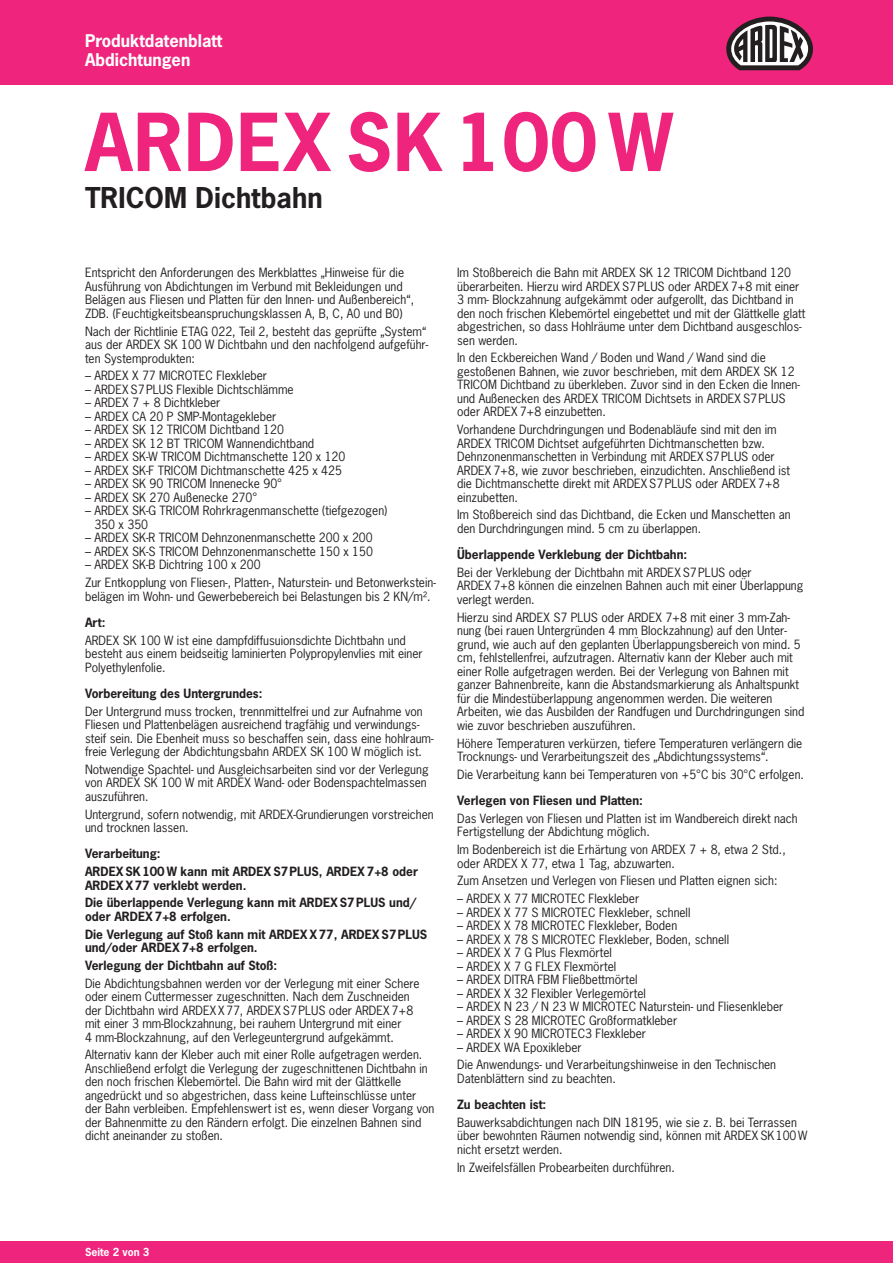
<style>
.page{position:relative;width:893px;height:1263px;background:#fff}
.page>*{position:absolute;margin:0;border:0;box-sizing:border-box;transform-origin:0 0}
.t1{font:700 75px "News Gothic Std";letter-spacing:.015em;color:#ee247d}
.t2{font:700 27px "News Gothic Std";letter-spacing:.005em;color:#231f20}
.t3{font:700 16.5px/19.5px "News Gothic Std";color:#fff}
.t4{font:12px/13.5px "News Gothic Std";color:#231f20}
.t5{font:700 12px/17.7px "News Gothic Std";color:#231f20}
.t6{font:700 10.5px "News Gothic Std";color:#fff}
</style>
<div class="page">
<div style="left:0;top:0;width:893px;height:85px;background:#ee247d"></div>
<div style="left:0;top:1242px;width:893px;height:21px;background:#ee247d"></div>
<svg style="left:726px;top:17px;width:87px;height:53px"></svg>
<h3 class="t3" style="left:85px;top:31px;width:139px">Produktdatenblatt<br>Abdichtungen</h3>
<h1 class="t1" style="left:85px;top:93px;width:589px">ARDEX SK100 W</h1>
<h2 class="t2" style="left:85px;top:180px;width:239px">TRICOM Dichtbahn</h2>
<p class="t4" style="left:85px;top:266px;width:331px">Entspricht den Anforderungen des Merkblattes „Hinweise für die Ausführung von Abdichtungen im Verbund mit Bekleidungen und Belägen aus Fliesen und Platten für den Innen- und Außenbereich“, ZDB. (Feuchtigkeitsbeanspruchungsklassen A, B, C, A0 und B0)</p>
<p class="t4" style="left:85px;top:324px;width:345px">Nach der Richtlinie ETAG 022, Teil 2, besteht das geprüfte „System“ aus der ARDEX SK 100 W Dichtbahn und den nachfolgend aufgeführ&shy;ten Systemprodukten:</p>
<p class="t4" style="left:85px;top:369px;width:184px">– ARDEX X 77 MICROTEC Flexkleber</p>
<p class="t4" style="left:85px;top:382px;width:210px">– ARDEX S7PLUS Flexible Dichtschlämme</p>
<p class="t4" style="left:85px;top:396px;width:137px">– ARDEX 7 + 8 Dichtkleber</p>
<p class="t4" style="left:85px;top:409px;width:193px">– ARDEX CA 20 P SMP-Montagekleber</p>
<p class="t4" style="left:85px;top:423px;width:200px">– ARDEX SK 12 TRICOM Dichtband 120</p>
<p class="t4" style="left:85px;top:436px;width:231px">– ARDEX SK 12 BT TRICOM Wannendichtband</p>
<p class="t4" style="left:85px;top:450px;width:262px">– ARDEX SK-W TRICOM Dichtmanschette 120 x 120</p>
<p class="t4" style="left:85px;top:463px;width:258px">– ARDEX SK-F TRICOM Dichtmanschette 425 x 425</p>
<p class="t4" style="left:85px;top:477px;width:198px">– ARDEX SK 90 TRICOM Innenecke 90°</p>
<p class="t4" style="left:85px;top:490px;width:174px">– ARDEX SK 270 Außenecke 270°</p>
<p class="t4" style="left:94px;top:504px;width:294px;text-indent:-9px">– ARDEX SK-G TRICOM Rohrkragenmanschette (tiefgezogen)<br>350 x 350</p>
<p class="t4" style="left:85px;top:531px;width:289px">– ARDEX SK-R TRICOM Dehnzonenmanschette 200 x 200</p>
<p class="t4" style="left:85px;top:544px;width:289px">– ARDEX SK-S TRICOM Dehnzonenmanschette 150 x 150</p>
<p class="t4" style="left:85px;top:556px;width:352px;line-height:17.7px">– ARDEX SK-B Dichtring 100 x 200<br>Zur Entkopplung von Fliesen-, Platten-, Naturstein- und Betonwerkstein-</p>
<p class="t4" style="left:85px;top:589px;width:347px">belägen im Wohn- und Gewerbebereich bei Belastungen bis 2 KN/m².</p>
<p class="t5" style="left:85px;top:613px;width:22px">Art:</p>
<p class="t4" style="left:85px;top:633px;width:339px">ARDEX SK 100 W ist eine dampfdiffusuionsdichte Dichtbahn und besteht aus einem beidseitig laminierten Polypropylenvlies mit einer<br>Polyethylenfolie.</p>
<p class="t5" style="left:85px;top:684px;width:179px">Vorbereitung des Untergrundes:</p>
<p class="t4" style="left:85px;top:704px;width:350px">Der Untergrund muss trocken, trennmittelfrei und zur Aufnahme von Fliesen und Plattenbelägen ausreichend tragfähig und verwindungs&shy;steif sein. Die Ebenheit muss so beschaffen sein, dass eine hohlraum&shy;freie Verlegung der Abdichtungsbahn ARDEX SK 100 W möglich ist.</p>
<p class="t4" style="left:85px;top:762px;width:345px">Notwendige Spachtel- und Ausgleichsarbeiten sind vor der Verlegung von ARDEX SK 100 W mit ARDEX Wand- oder Bodenspachtelmassen auszuführen.</p>
<p class="t4" style="left:85px;top:807px;width:350px">Untergrund, sofern notwendig, mit ARDEX-Grundierungen vorstreichen und trocknen lassen.</p>
<p class="t5" style="left:85px;top:845px;width:335px">Verarbeitung:<br>ARDEX SK100 W kann mit ARDEX S7PLUS, ARDEX 7+8 oder</p>
<p class="t5" style="left:85px;top:876px;width:333px">ARDEX X77 verklebt werden.<br>Die überlappende Verlegung kann mit ARDEX S7PLUS und/</p>
<p class="t5" style="left:85px;top:907px;width:344px">oder ARDEX 7+8 erfolgen.<br>Die Verlegung auf Stoß kann mit ARDEX X77, ARDEX S7PLUS</p>
<p class="t5" style="left:85px;top:938px;width:194px">und/oder ARDEX 7+8 erfolgen.<br>Verlegung der Dichtbahn auf Stoß:</p>
<p class="t4" style="left:85px;top:976px;width:336px">Die Abdichtungsbahnen werden vor der Verlegung mit einer Schere oder einem Cuttermesser zugeschnitten. Nach dem Zuschneiden der Dichtbahn wird ARDEX X77, ARDEX S7PLUS oder ARDEX 7+8 mit einer 3 mm-Blockzahnung, bei rauhem Untergrund mit einer<br>4 mm-Blockzahnung, auf den Verlegeuntergrund aufgekämmt.</p>
<p class="t4" style="left:85px;top:1048px;width:351px">Alternativ kann der Kleber auch mit einer Rolle aufgetragen werden.<br>Anschließend erfolgt die Verlegung der zugeschnittenen Dichtbahn in den noch frischen Klebemörtel. Die Bahn wird mit der Glättkelle angedrückt und so abgestrichen, dass keine Lufteinschlüsse unter der Bahn verbleiben. Empfehlenswert ist es, wenn dieser Vorgang von der Bahnenmitte zu den Rändern erfolgt. Die einzelnen Bahnen sind dicht aneinander zu stoßen.</p>
<p class="t4" style="left:457px;top:266px;width:350px">Im Stoßbereich die Bahn mit ARDEX SK 12 TRICOM Dichtband 120 überarbeiten. Hierzu wird ARDEX S7PLUS oder ARDEX 7+8 mit einer 3 mm- Blockzahnung aufgekämmt oder aufgerollt, das Dichtband in den noch frischen Klebemörtel eingebettet und mit der Glättkelle glatt abgestrichen, so dass Hohlräume unter dem Dichtband ausgeschlos&shy;sen werden.</p>
<p class="t4" style="left:457px;top:351px;width:344px">In den Eckbereichen Wand / Boden und Wand / Wand sind die gestoßenen Bahnen, wie zuvor beschrieben, mit dem ARDEX SK 12<br>TRICOM Dichtband zu überkleben. Zuvor sind in den Ecken die Innen&shy;und Außenecken des ARDEX TRICOM Dichtsets in ARDEX S7PLUS oder ARDEX 7+8 einzubetten.</p>
<p class="t4" style="left:457px;top:423px;width:335px">Vorhandene Durchdringungen und Bodenabläufe sind mit den im ARDEX TRICOM Dichtset aufgeführten Dichtmanschetten bzw.<br>Dehnzonenmanschetten in Verbindung mit ARDEX S7PLUS oder ARDEX 7+8, wie zuvor beschrieben, einzudichten. Anschließend ist die Dichtmanschette direkt mit ARDEX S7PLUS oder ARDEX 7+8 einzubetten.</p>
<p class="t4" style="left:457px;top:508px;width:335px">Im Stoßbereich sind das Dichtband, die Ecken und Manschetten an den Durchdringungen mind. 5 cm zu überlappen.</p>
<p class="t5" style="left:457px;top:546px;width:232px">Überlappende Verklebung der Dichtbahn:</p>
<p class="t4" style="left:457px;top:566px;width:348px">Bei der Verklebung der Dichtbahn mit ARDEX S7PLUS oder<br>ARDEX 7+8 können die einzelnen Bahnen auch mit einer Überlappung verlegt werden.</p>
<p class="t4" style="left:457px;top:610px;width:349px">Hierzu sind ARDEX S7 PLUS oder ARDEX 7+8 mit einer 3 mm-Zah&shy;nung (bei rauen Untergründen 4 mm Blockzahnung) auf den Unter&shy;grund, wie auch auf den geplanten Überlappungsbereich von mind. 5 cm, fehlstellenfrei, aufzutragen. Alternativ kann der Kleber auch mit einer Rolle aufgetragen werden. Bei der Verlegung von Bahnen mit ganzer Bahnenbreite, kann die Abstandsmarkierung als Anhaltspunkt für die Mindestüberlappung angenommen werden. Die weiteren Arbeiten, wie das Ausbilden der Randfugen und Durchdringungen sind wie zuvor beschrieben auszuführen.</p>
<p class="t4" style="left:457px;top:736px;width:347px">Höhere Temperaturen verkürzen, tiefere Temperaturen verlängern die<br>Trocknungs- und Verarbeitungszeit des „Abdichtungssystems“.</p>
<p class="t4" style="left:457px;top:767px;width:348px">Die Verarbeitung kann bei Temperaturen von +5°C bis 30°C erfolgen.</p>
<p class="t5" style="left:457px;top:791px;width:187px">Verlegen von Fliesen und Platten:</p>
<p class="t4" style="left:457px;top:811px;width:342px">Das Verlegen von Fliesen und Platten ist im Wandbereich direkt nach<br>Fertigstellung der Abdichtung möglich.</p>
<p class="t4" style="left:457px;top:843px;width:330px">Im Bodenbereich ist die Erhärtung von ARDEX 7 + 8, etwa 2 Std., oder ARDEX X 77, etwa 1 Tag, abzuwarten.</p>
<p class="t4" style="left:457px;top:874px;width:322px">Zum Ansetzen und Verlegen von Fliesen und Platten eignen sich:</p>
<p class="t4" style="left:457px;top:892px;width:184px">– ARDEX X 77 MICROTEC Flexkleber</p>
<p class="t4" style="left:457px;top:905px;width:235px">– ARDEX X 77 S MICROTEC Flexkleber, schnell</p>
<p class="t4" style="left:457px;top:919px;width:222px">– ARDEX X 78 MICROTEC Flexkleber, Boden</p>
<p class="t4" style="left:457px;top:932px;width:273px">– ARDEX X 78 S MICROTEC Flexkleber, Boden, schnell</p>
<p class="t4" style="left:457px;top:946px;width:156px">– ARDEX X 7 G Plus Flexmörtel</p>
<p class="t4" style="left:457px;top:959px;width:161px">– ARDEX X 7 G FLEX Flexmörtel</p>
<p class="t4" style="left:457px;top:973px;width:182px">– ARDEX DITRA FBM Fließbettmörtel</p>
<p class="t4" style="left:457px;top:986px;width:190px">– ARDEX X 32 Flexibler Verlegemörtel</p>
<p class="t4" style="left:457px;top:1000px;width:328px">– ARDEX N 23 / N 23 W MICROTEC Naturstein- und Fliesenkleber</p>
<p class="t4" style="left:457px;top:1013px;width:222px">– ARDEX S 28 MICROTEC Großformatkleber</p>
<p class="t4" style="left:457px;top:1027px;width:190px">– ARDEX X 90 MICROTEC3 Flexkleber</p>
<p class="t4" style="left:457px;top:1038px;width:321px;line-height:17.7px">– ARDEX WA Epoxikleber<br>Die Anwendungs- und Verarbeitungshinweise in den Technischen</p>
<p class="t4" style="left:457px;top:1071px;width:160px">Datenblättern sind zu beachten.</p>
<p class="t5" style="left:457px;top:1095px;width:91px">Zu beachten ist:</p>
<p class="t4" style="left:457px;top:1115px;width:352px">Bauwerksabdichtungen nach DIN 18195, wie sie z. B. bei Terrassen über bewohnten Räumen notwendig sind, können mit ARDEX SK100W nicht ersetzt werden.</p>
<p class="t4" style="left:457px;top:1160px;width:219px">In Zweifelsfällen Probearbeiten durchführen.</p>
<p class="t6" style="left:85px;top:1245px;width:66px">Seite 2 von 3</p>
</div>
